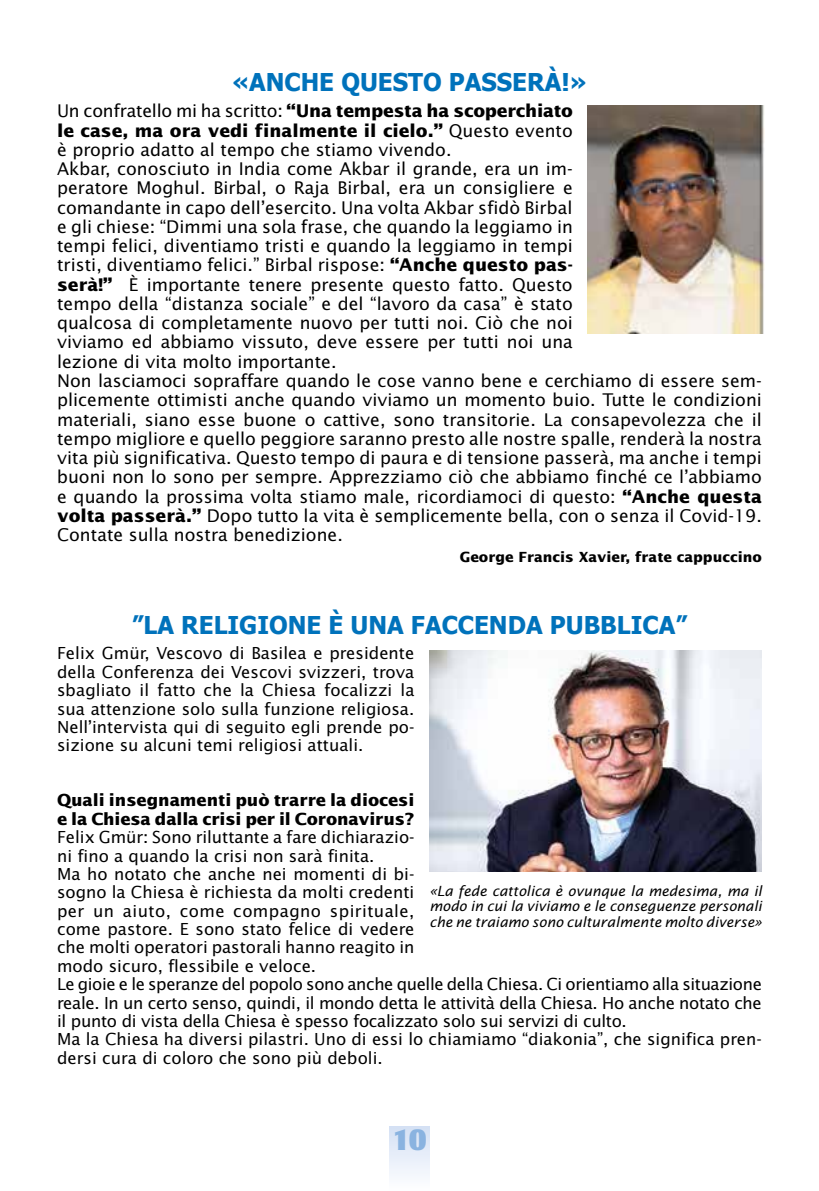
<style>
.page{position:relative;width:819px;height:1191px;background:#fff}
.page>*{position:absolute;margin:0;border:0;box-sizing:border-box;transform-origin:0 0}
.t1{font:900 30.62px "Castle TOT";color:#8ab3e0}
.t2{font:700 24.5px "Tahoma";color:#0072bb}
.t3{font:17.5px/19.2px "Lucida Sans";color:#000}
.t4{font:16.62px/18.4px "Lucida Sans";color:#000;text-align:justify}
.t5{font:700 16.62px/18.4px "Lucida Sans";letter-spacing:-.005em;color:#000}
.t6{font:italic 14px/15.8px "Lucida Sans";color:#000;text-align:justify}
.t7{font:700 14px "Lucida Sans";color:#000}
.s1{font-weight:700}
</style>
<div class="page">
<div style="left:389px;top:1126px;width:40px;height:65px;background:linear-gradient(to bottom,#d4e0f4,#feffff)"></div>
<img style="left:587px;top:105px;width:177px;height:229px">
<img style="left:429px;top:650px;width:332px;height:221px">
<h2 class="t2" style="left:232px;top:65px;width:356px">«ANCHE QUESTO PASSERÀ!»</h2>
<p class="t3" style="left:57px;top:102px;width:706px">Un confratello mi ha scritto: <span class="s1">“Una tempesta ha scoperchiato<br>le case, ma ora vedi finalmente il cielo.”</span> Questo evento<br>è proprio adatto al tempo che stiamo vivendo.<br>Akbar, conosciuto in India come Akbar il grande, era un im-<br>peratore Moghul. Birbal, o Raja Birbal, era un consigliere e<br>comandante in capo dell’esercito. Una volta Akbar sfidò Birbal<br>e gli chiese: “Dimmi una sola frase, che quando la leggiamo in<br>tempi felici, diventiamo tristi e quando la leggiamo in tempi<br>tristi, diventiamo felici.” Birbal rispose: <span class="s1">“Anche questo pas-<br>serà!”</span> È importante tenere presente questo fatto. Questo<br>tempo della “distanza sociale” e del “lavoro da casa” è stato<br>qualcosa di completamente nuovo per tutti noi. Ciò che noi<br>viviamo ed abbiamo vissuto, deve essere per tutti noi una<br>lezione di vita molto importante.<br>Non lasciamoci sopraffare quando le cose vanno bene e cerchiamo di essere sem&shy;plicemente ottimisti anche quando viviamo un momento buio. Tutte le condizioni materiali, siano esse buone o cattive, sono transitorie. La consapevolezza che il tempo migliore e quello peggiore saranno presto alle nostre spalle, renderà la nostra vita più significativa. Questo tempo di paura e di tensione passerà, ma anche i tempi buoni non lo sono per sempre. Apprezziamo ciò che abbiamo finché ce l’abbiamo e quando la prossima volta stiamo male, ricordiamoci di questo: <span class="s1">“Anche questa volta passerà.”</span> Dopo tutto la vita è semplicemente bella, con o senza il Covid-19.<br>Contate sulla nostra benedizione.</p>
<p class="t7" style="left:459px;top:549px;width:303px">George Francis Xavier, frate cappuccino</p>
<h2 class="t2" style="left:132px;top:607px;width:557px">”LA RELIGIONE È UNA FACCENDA PUBBLICA”</h2>
<p class="t4" style="left:57px;top:644px;width:359px">Felix Gmür, Vescovo di Basilea e presidente della Conferenza dei Vescovi svizzeri, trova sbagliato il fatto che la Chiesa focalizzi la sua attenzione solo sulla funzione religiosa.<br>Nell’intervista qui di seguito egli prende po&shy;sizione su alcuni temi religiosi attuali.</p>
<p class="t5" style="left:57px;top:791px;width:359px">Quali insegnamenti può trarre la diocesi e la Chiesa dalla crisi per il Coronavirus?</p>
<p class="t4" style="left:57px;top:828px;width:706px;text-align:left">Felix Gmür: Sono riluttante a fare dichiarazio-<br>ni fino a quando la crisi non sarà finita.<br>Ma ho notato che anche nei momenti di bi-<br>sogno la Chiesa è richiesta da molti credenti<br>per un aiuto, come compagno spirituale,<br>come pastore. E sono stato felice di vedere<br>che molti operatori pastorali hanno reagito in<br>modo sicuro, flessibile e veloce.<br>Le gioie e le speranze del popolo sono anche quelle della Chiesa. Ci orientiamo alla situazione reale. In un certo senso, quindi, il mondo detta le attività della Chiesa. Ho anche notato che il punto di vista della Chiesa è spesso focalizzato solo sui servizi di culto.<br>Ma la Chiesa ha diversi pilastri. Uno di essi lo chiamiamo “diakonia”, che significa pren&shy;dersi cura di coloro che sono più deboli.</p>
<p class="t6" style="left:429px;top:883px;width:334px">«La fede cattolica è ovunque la medesima, ma il modo in cui la viviamo e le conseguenze personali che ne traiamo sono culturalmente molto diverse»</p>
<h1 class="t1" style="left:392px;top:1121px;width:36px">10</h1>
</div>
